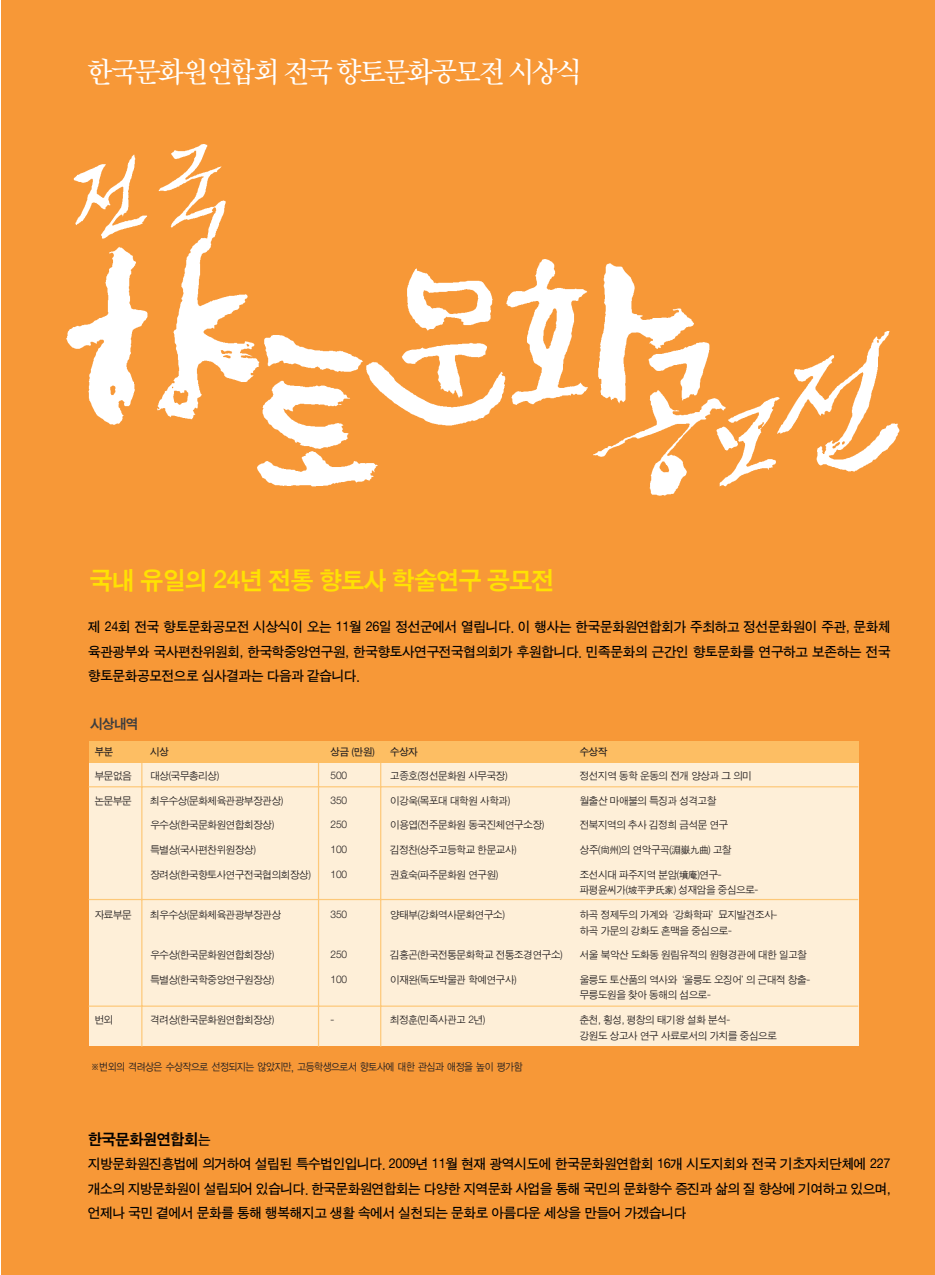
<style>
.page{position:relative;width:935px;height:1275px;background:#fff}
.page>*{position:absolute;margin:0;border:0;box-sizing:border-box;transform-origin:0 0}
.t1{font:30.28px "Sand Tm";letter-spacing:-.075em;color:#fff;scale:.95 1}
.t2{font:25.38px "Sand Kg";letter-spacing:-.03em;color:#ffe103}
.t3{font:15.75px "Sand Kg";letter-spacing:-.03em;color:#000}
.t4{font:14px/24.5px "Sand Tg";letter-spacing:-.025em;color:#000;text-align:justify}
.t5{font:14px "Sand Kg";color:#3e3e3f}
.t6{font:10.5px/15.8px "Sand Jg";letter-spacing:-.025em;color:#231f20}
.t7{font:10.5px "YGO12";letter-spacing:-.105em;color:#231f20;scale:.9 1}
.t8{font:10.5px "Sand Tg";letter-spacing:-.025em;color:#231f20}
.s1{font-family:"Sand Tg";font-size:14px}
</style>
<div class="page">
<div style="left:1px;top:0;width:933px;height:1274px;background:#f79837"></div>
<img style="left:66px;top:144px;width:834px;height:352px">
<div style="left:89px;top:741px;width:769px;height:304px;background:#feefd8"></div>
<div style="left:89px;top:741px;width:769px;height:21px;background:#fdbe63"></div>
<hr style="left:89px;top:786px;width:768px;height:1px;background:#fdc879">
<hr style="left:89px;top:898px;width:768px;height:1px;background:#fdc879">
<hr style="left:89px;top:1005px;width:768px;height:1px;background:#fdc879">
<hr style="left:141px;top:762px;width:1px;height:284px;background:#fdc879">
<hr style="left:318px;top:762px;width:1px;height:284px;background:#fdc879">
<hr style="left:380px;top:762px;width:1px;height:284px;background:#fdc879">
<h1 class="t1" style="left:87px;top:58px;width:521px">한국문화원연합회 전국 향토문화공모전 시상식</h1>
<h2 class="t2" style="left:90px;top:569px;width:466px">국내 유일의 24년 전통 향토사 학술연구 공모전</h2>
<h3 class="t4" style="left:88px;top:615px;width:803px">제 24회 전국 향토문화공모전 시상식이 오는 11월 26일 정선군에서 열립니다. 이 행사는 한국문화원연합회가 주최하고 정선문화원이 주관, 문화체 육관광부와 국사편찬위원회, 한국학중앙연구원, 한국향토사연구전국협의회가 후원합니다. 민족문화의 근간인 향토문화를 연구하고 보존하는 전국 향토문화공모전으로 심사결과는 다음과 같습니다.</h3>
<h3 class="t5" style="left:90px;top:717px;width:50px">시상내역</h3>
<p class="t8" style="left:95px;top:746px;width:20px">부분</p>
<p class="t8" style="left:150px;top:746px;width:20px">시상</p>
<p class="t8" style="left:330px;top:746px;width:46px">상금 (만원)</p>
<p class="t8" style="left:390px;top:746px;width:29px">수상자</p>
<p class="t8" style="left:579px;top:746px;width:29px">수상작</p>
<p class="t6" style="left:95px;top:768px;width:38px">부문없음</p>
<p class="t6" style="left:150px;top:768px;width:70px">대상(국무총리상)</p>
<p class="t6" style="left:330px;top:768px;width:18px">500</p>
<p class="t6" style="left:390px;top:768px;width:119px">고종호(정선문화원 사무국장)</p>
<p class="t6" style="left:579px;top:768px;width:174px">정선지역 동학 운동의 전개 양상과 그 의미</p>
<p class="t6" style="left:95px;top:793px;width:38px">논문부문</p>
<p class="t6" style="left:150px;top:793px;width:134px">최우수상(문화체육관광부장관상)</p>
<p class="t6" style="left:330px;top:793px;width:18px">350</p>
<p class="t6" style="left:390px;top:793px;width:121px">이강욱(목포대 대학원 사학과)</p>
<p class="t6" style="left:579px;top:793px;width:138px">월출산 마애불의 특징과 성격고찰</p>
<p class="t6" style="left:150px;top:817px;width:125px">우수상(한국문화원연합회장상)</p>
<p class="t6" style="left:330px;top:817px;width:18px">250</p>
<p class="t6" style="left:390px;top:817px;width:155px">이용엽(전주문화원 동국진체연구소장)</p>
<p class="t6" style="left:579px;top:817px;width:150px">전북지역의 추사 김정희 금석문 연구</p>
<p class="t6" style="left:150px;top:842px;width:107px">특별상(국사편찬위원장상)</p>
<p class="t6" style="left:330px;top:842px;width:18px">100</p>
<p class="t6" style="left:390px;top:842px;width:128px">김정찬(상주고등학교 한문교사)</p>
<p class="t6" style="left:579px;top:842px;width:153px">상주(尙州)의 연악구곡(淵嶽九曲) 고찰</p>
<p class="t6" style="left:150px;top:866px;width:162px">장려상(한국향토사연구전국협의회장상)</p>
<p class="t6" style="left:330px;top:866px;width:18px">100</p>
<p class="t6" style="left:390px;top:866px;width:110px">권효숙(파주문화원 연구원)</p>
<p class="t6" style="left:579px;top:866px;width:180px">조선시대 파주지역 분암(墳庵)연구-파평윤씨가(坡平尹氏家) 성재암을 중심으로-</p>
<p class="t6" style="left:95px;top:907px;width:38px">자료부문</p>
<p class="t6" style="left:150px;top:907px;width:132px">최우수상(문화체육관광부장관상</p>
<p class="t6" style="left:330px;top:907px;width:18px">350</p>
<p class="t6" style="left:390px;top:907px;width:116px">양태부(강화역사문화연구소)</p>
<p class="t6" style="left:579px;top:907px;width:199px">하곡 정제두의 가계와‘강화학파’묘지발견조사-하곡 가문의 강화도 혼맥을 중심으로-</p>
<p class="t6" style="left:150px;top:947px;width:125px">우수상(한국문화원연합회장상)</p>
<p class="t6" style="left:330px;top:947px;width:18px">250</p>
<p class="t6" style="left:390px;top:947px;width:174px">김홍곤(한국전통문화학교 전통조경연구소)</p>
<p class="t6" style="left:579px;top:947px;width:229px">서울 북악산 도화동 원림유적의 원형경관에 대한 일고찰</p>
<p class="t6" style="left:150px;top:971px;width:125px">특별상(한국학중앙연구원장상)</p>
<p class="t6" style="left:330px;top:971px;width:18px">100</p>
<p class="t6" style="left:390px;top:971px;width:128px">이재완(독도박물관 학예연구사)</p>
<p class="t6" style="left:579px;top:971px;width:232px">울릉도 토산품의 역사와‘울릉도 오징어’의 근대적 창출-무릉도원을 찾아 동해의 섬으로-</p>
<p class="t6" style="left:95px;top:1012px;width:20px">번외</p>
<p class="t6" style="left:150px;top:1012px;width:125px">격려상(한국문화원연합회장상)</p>
<p class="t6" style="left:330px;top:1012px;width:5px">-</p>
<p class="t6" style="left:390px;top:1012px;width:97px">최정훈(민족사관고 2년)</p>
<p class="t6" style="left:579px;top:1012px;width:198px">춘천, 횡성, 평창의 태기왕 설화 분석-<br>강원도 상고사 연구 사료로서의 가치를 중심으로</p>
<p class="t7" style="left:90px;top:1061px;width:482px">※번외의 격려상은 수상작으로 선정되지는 않았지만, 고등학생으로서 향토사에 대한 관심과 애정을 높이 평가함</p>
<h3 class="t3" style="left:88px;top:1131px;width:124px">한국문화원연합회<span class="s1">는</span></h3>
<h3 class="t4" style="left:88px;top:1152px;width:803px">지방문화원진흥법에 의거하여 설립된 특수법인입니다. 2009년 11월 현재 광역시도에 한국문화원연합회 16개 시도지회와 전국 기초자치단체에 227 개소의 지방문화원이 설립되어 있습니다. 한국문화원연합회는 다양한 지역문화 사업을 통해 국민의 문화향수 증진과 삶의 질 향상에 기여하고 있으며, 언제나 국민 곁에서 문화를 통해 행복해지고 생활 속에서 실천되는 문화로 아름다운 세상을 만들어 가겠습니다</h3>
</div>
